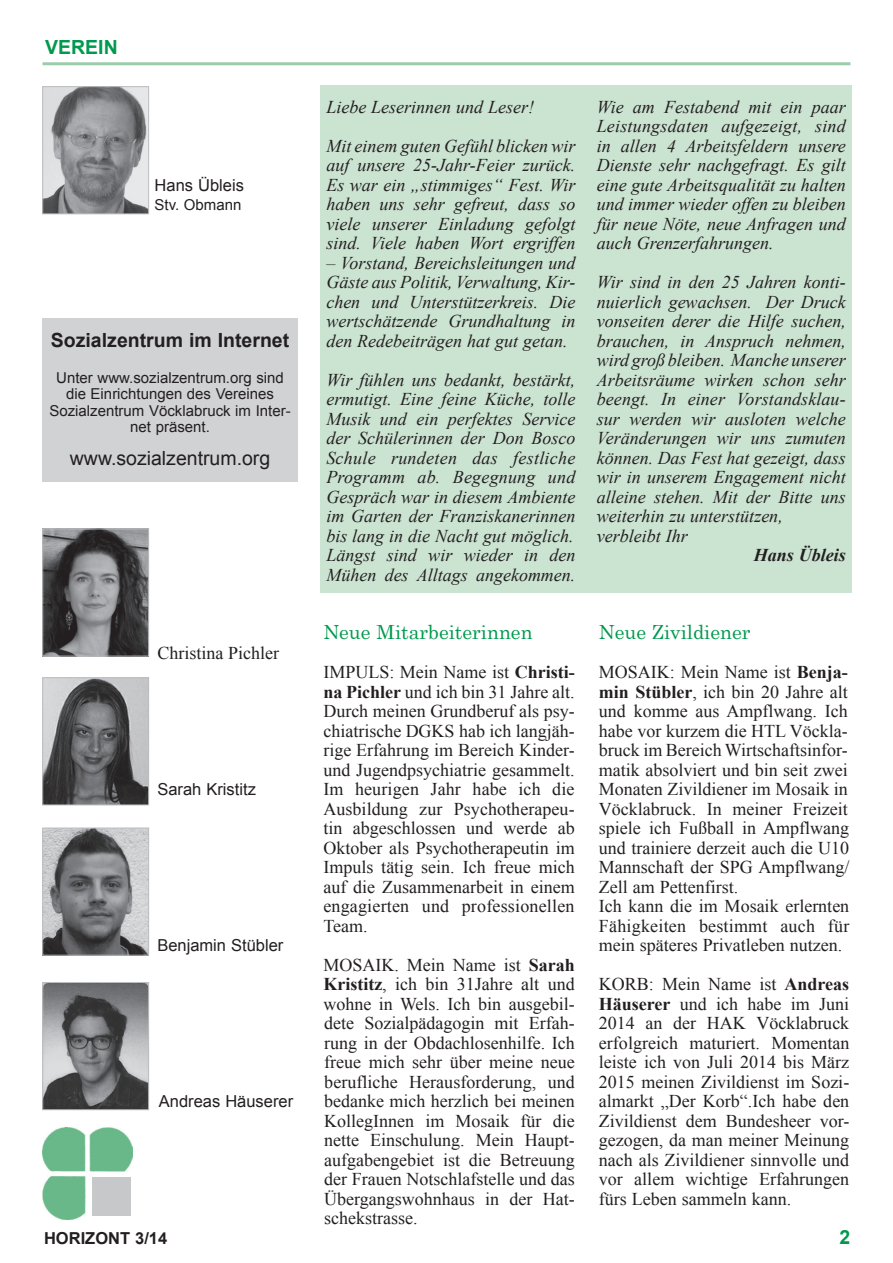
<style>
.page{position:relative;width:893px;height:1263px;background:#fff}
.page>*{position:absolute;margin:0;border:0;box-sizing:border-box;transform-origin:0 0}
.t1{font:19.5px "Century";color:#00994e}
.t2{font:700 19.5px "Arial";color:#231f20}
.t3{font:19.5px "Arial";color:#231f20}
.t4{font:700 19.5px "Arial";color:#00994e}
.t5{font:18px/19.5px "Times New Roman";color:#231f20;text-align:justify}
.t6{font:italic 18px/19.5px "Times New Roman";color:#231f20;text-align:justify}
.t7{font:italic 700 18px "Times New Roman";color:#231f20}
.t8{font:16.5px "Arial";color:#231f20}
.t9{font:700 16.5px "Arial";color:#231f20}
.t10{font:15px/16.5px "Arial";color:#231f20;text-align:center}
.s1{font-weight:700}
</style>
<div class="page">
<hr style="left:43px;top:62px;width:807px;height:3px;background:#9bccab">
<div style="left:320px;top:85px;width:532px;height:507px;background:#cbe3d1"></div>
<img style="left:42px;top:1127px;width:91px;height:92px">
<div style="left:92px;top:1177px;width:38px;height:39px;background:#c7c8ca"></div>
<div style="left:43px;top:319px;width:255px;height:163px;background:#d1d2d4"></div>
<img style="left:45px;top:88px;width:102px;height:124px">
<div style="left:43px;top:86px;width:106px;height:128px;border:1px solid #bcbdc0"></div>
<img style="left:45px;top:984px;width:102px;height:124px">
<div style="left:43px;top:982px;width:106px;height:128px;border:1px solid #bcbdc0"></div>
<img style="left:45px;top:531px;width:102px;height:123px">
<div style="left:43px;top:529px;width:106px;height:127px;border:1px solid #bcbdc0"></div>
<img style="left:45px;top:679px;width:102px;height:124px">
<div style="left:43px;top:677px;width:106px;height:128px;border:1px solid #bcbdc0"></div>
<img style="left:45px;top:830px;width:102px;height:123px">
<div style="left:43px;top:828px;width:106px;height:127px;border:1px solid #bcbdc0"></div>
<p class="t4" style="left:45px;top:34px;width:26px">Verein</p>
<p class="t8" style="left:155px;top:174px;width:91px">Hans Übleis</p>
<p class="t10" style="left:155px;top:197px;width:88px">Stv. Obmann</p>
<p class="t2" style="left:51px;top:327px;width:240px">Sozialzentrum im Internet</p>
<p class="t10" style="left:49px;top:369px;width:243px">Unter www.sozialzentrum.org sind die Einrichtungen des Vereines<br>Sozialzentrum Vöcklabruck im Inter&shy;net präsent.</p>
<p class="t3" style="left:70px;top:445px;width:202px">www.sozialzentrum.org</p>
<p class="t5" style="left:157px;top:642px;width:123px">Christina Pichler</p>
<p class="t8" style="left:157px;top:778px;width:100px">Sarah Kristitz</p>
<p class="t8" style="left:157px;top:934px;width:128px">Benjamin Stübler</p>
<p class="t8" style="left:159px;top:1090px;width:136px">Andreas Häuserer</p>
<p class="t6" style="left:326px;top:87px;width:251px;line-height:39px">Liebe Leserinnen und Leser!<br>Mit einem guten Gefühl blicken wir</p>
<p class="t6" style="left:326px;top:155px;width:251px">auf unsere 25-Jahr-Feier zurück.<br>Es war ein „stimmiges“ Fest. Wir haben uns sehr gefreut, dass so viele unserer Einladung gefolgt sind. Viele haben Wort ergriffen</p>
<p class="t6" style="left:326px;top:252px;width:251px">– Vorstand, Bereichsleitungen und Gäste aus Politik, Verwaltung, Kir&shy;chen und Unterstützerkreis. Die wertschätzende Grundhaltung in den Redebeiträgen hat gut getan.</p>
<p class="t6" style="left:326px;top:369px;width:251px">Wir fühlen uns bedankt, bestärkt, ermutigt. Eine feine Küche, tolle Musik und ein perfektes Service der Schülerinnen der Don Bosco Schule rundeten das festliche Programm ab. Begegnung und Gespräch war in diesem Ambiente im Garten der Franziskanerinnen bis lang in die Nacht gut möglich.<br>Längst sind wir wieder in den Mühen des Alltags angekommen.</p>
<p class="t1" style="left:323px;top:616px;width:211px">Neue Mitarbeiterinnen</p>
<p class="t5" style="left:323px;top:662px;width:253px">IMPULS: Mein Name ist <span class="s1">Christi&shy;na Pichler</span> und ich bin 31 Jahre alt.<br>Durch meinen Grundberuf als psy&shy;chiatrische DGKS hab ich langjäh&shy;rige Erfahrung im Bereich Kinder&shy;und Jugendpsychiatrie gesammelt.<br>Im heurigen Jahr habe ich die Ausbildung zur Psychotherapeu&shy;tin abgeschlossen und werde ab Oktober als Psychotherapeutin im Impuls tätig sein. Ich freue mich auf die Zusammenarbeit in einem engagierten und professionellen Team.</p>
<p class="t5" style="left:323px;top:954px;width:253px">MOSAIK. Mein Name ist <span class="s1">Sarah Kristitz</span>, ich bin 31Jahre alt und wohne in Wels. Ich bin ausgebil&shy;dete Sozialpädagogin mit Erfah&shy;rung in der Obdachlosenhilfe. Ich freue mich sehr über meine neue berufliche Herausforderung, und bedanke mich herzlich bei meinen KollegInnen im Mosaik für die nette Einschulung. Mein Haupt&shy;aufgabengebiet ist die Betreuung der Frauen Notschlafstelle und das Übergangswohnhaus in der Hat&shy;schekstrasse.</p>
<p class="t6" style="left:597px;top:96px;width:251px">Wie am Festabend mit ein paar Leistungsdaten aufgezeigt, sind in allen 4 Arbeitsfeldern unsere Dienste sehr nachgefragt. Es gilt eine gute Arbeitsqualität zu halten und immer wieder offen zu bleiben für neue Nöte, neue Anfragen und auch Grenzerfahrungen.</p>
<p class="t6" style="left:597px;top:272px;width:251px;text-align:left">Wir sind in den 25 Jahren konti&shy;nuierlich gewachsen. Der Druck vonseiten derer die Hilfe suchen, brauchen, in Anspruch nehmen, wird groß bleiben. Manche unserer<br>Arbeitsräume wirken schon sehr beengt. In einer Vorstandsklau&shy;sur werden wir ausloten welche<br>Veränderungen wir uns zumuten können. Das Fest hat gezeigt, dass wir in unserem Engagement nicht alleine stehen. Mit der Bitte uns weiterhin zu unterstützen, verbleibt Ihr</p>
<p class="t7" style="left:754px;top:542px;width:93px">Hans Übleis</p>
<p class="t1" style="left:599px;top:616px;width:153px">Neue Zivildiener</p>
<p class="t5" style="left:599px;top:662px;width:252px;text-align:left">MOSAIK: Mein Name ist <span class="s1">Benja&shy;min Stübler</span>, ich bin 20 Jahre alt und komme aus Ampflwang. Ich habe vor kurzem die HTL Vöckla&shy;bruck im Bereich Wirtschaftsinfor&shy;matik absolviert und bin seit zwei<br>Monaten Zivildiener im Mosaik in<br>Vöcklabruck. In meiner Freizeit spiele ich Fußball in Ampflwang und trainiere derzeit auch die U10<br>Mannschaft der SPG Ampflwang/<br>Zell am Pettenfirst.<br>Ich kann die im Mosaik erlernten<br>Fähigkeiten bestimmt auch für mein späteres Privatleben nutzen.</p>
<p class="t5" style="left:599px;top:974px;width:252px">KORB: Mein Name ist <span class="s1">Andreas Häuserer</span> und ich habe im Juni 2014 an der HAK Vöcklabruck erfolgreich maturiert. Momentan leiste ich von Juli 2014 bis März 2015 meinen Zivildienst im Sozi&shy;almarkt „Der Korb“.Ich habe den Zivildienst dem Bundesheer vor&shy;gezogen, da man meiner Meinung nach als Zivildiener sinnvolle und vor allem wichtige Erfahrungen fürs Leben sammeln kann.</p>
<p class="t9" style="left:44px;top:1227px;width:24px">Horizont</p>
<p class="t9" style="left:135px;top:1227px;width:34px">3/14</p>
<p class="t4" style="left:839px;top:1224px;width:12px">2</p>
</div>
